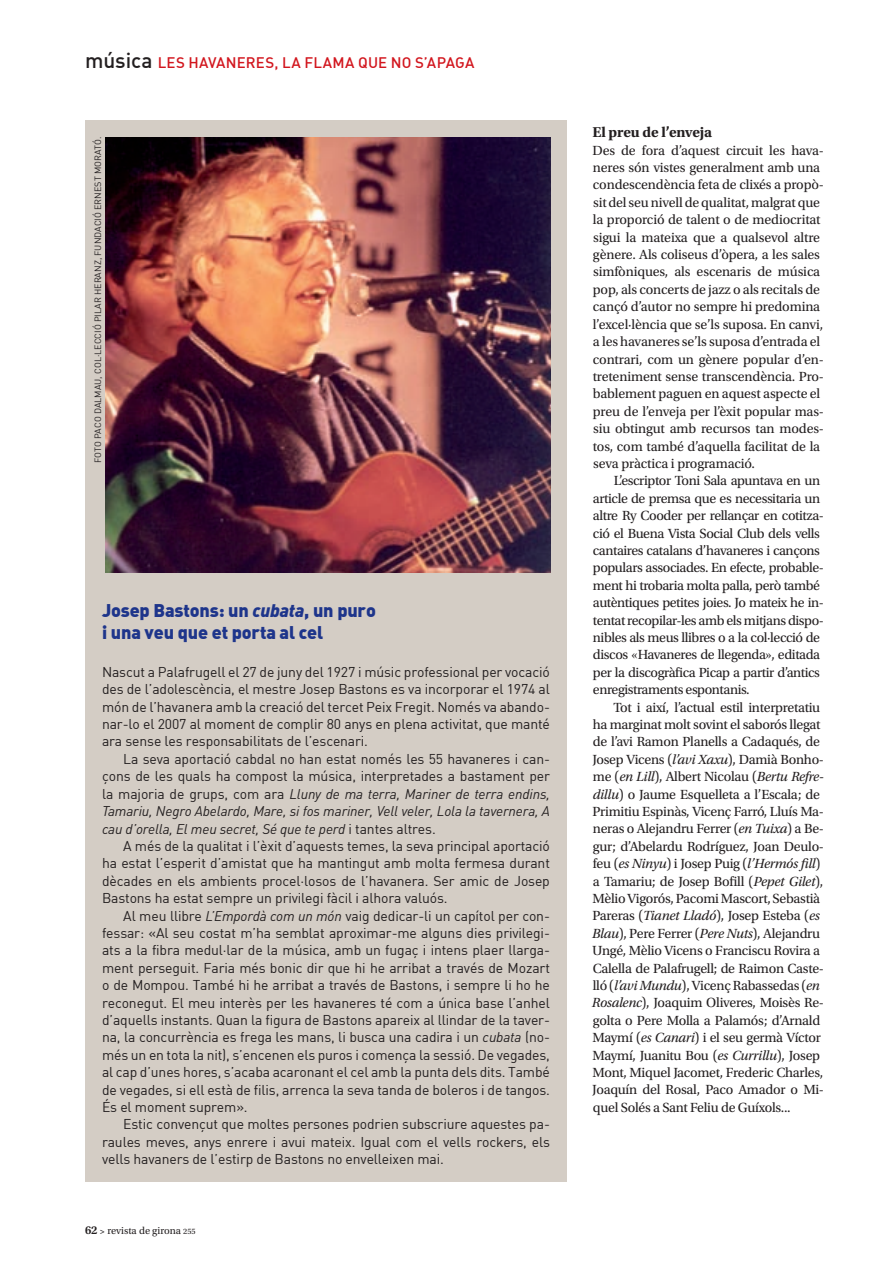
<style>
.page{position:relative;width:893px;height:1276px;background:#fff}
.page>*{position:absolute;margin:0;border:0;box-sizing:border-box;transform-origin:0 0}
.t1{font:18px "DIN Black Alternate";letter-spacing:-.01em;color:#1e358b}
.t2{font:15px "DIN Medium Alternate";letter-spacing:.01em;color:#d2161e}
.Seccions_intertitol{font:700 15px "Utopia Std";letter-spacing:-.01em;color:#231f20}
.t3{font:13.95px/17.4px "Utopia Std";letter-spacing:-.02em;color:#231f20}
.t4{font:13.95px/17.4px "DIN";letter-spacing:-.01em;color:#231f20;text-align:justify}
.t5{font:10.5px "Utopia Std";color:#231f20}
.Seccions_Fotograf{font:9px "DIN";color:#231f20}
.s1{font-size:21px;color:#231f20}
.s2{font-family:"DIN";font-weight:900;font-style:italic}
.s3{font-style:italic}
.s4{font-weight:600;font-size:12px}
.s5{font-weight:600;font-size:9px}
.s6{font-size:8.25px}
</style>
<div class="page">
<div style="left:85px;top:120px;width:482px;height:1061px;background:#d4cdc5"></div>
<img style="left:105px;top:137px;width:446px;height:435px">
<p class="t2" style="left:85px;top:53px;width:391px"><span class="s1">MÚSICA</span> LES HAVANERES, LA FLAMA QUE NO S’APAGA</p>
<p class="Seccions_Fotograf" style="left:92px;top:463px;width:328px;rotate:-90deg">Foto Paco Dalmau, col·lecció Pilar Heranz, Fundació Ernest M orató.</p>
<p class="t1" style="left:102px;top:598px;width:275px">Josep Bastons: un <span class="s2">cubata</span>, un puro</p>
<p class="t1" style="left:102px;top:620px;width:223px">i una veu que et porta al cel</p>
<p class="t4" style="left:102px;top:663px;width:449px">Nascut a Palafrugell el 27 de juny del 1927 i músic professional per vocació des de l’adolescència, el mestre Josep Bastons es va incorporar el 1974 al món de l’havanera amb la creació del tercet Peix Fregit. Només va abando&shy;nar-lo el 2007 al moment de complir 80 anys en plena activitat, que manté ara sense les responsabilitats de l’escenari.</p>
<p class="t4" style="left:102px;top:750px;width:449px;text-indent:21px">La seva aportació cabdal no han estat només les 55 havaneres i can&shy;çons de les quals ha compost la música, interpretades a bastament per la majoria de grups, com ara <span class="s3">Lluny de ma terra, Mariner de terra endins, Tamariu, Negro Abelardo, Mare, si fos mariner, Vell veler, Lola la tavernera, A cau d’orella, El meu secret, Sé que te perd</span> i tantes altres.</p>
<p class="t4" style="left:102px;top:837px;width:449px;text-indent:21px">A més de la qualitat i l’èxit d’aquests temes, la seva principal aportació ha estat l’esperit d’amistat que ha mantingut amb molta fermesa durant dècades en els ambients procel·losos de l’havanera. Ser amic de Josep Bastons ha estat sempre un privilegi fàcil i alhora valuós.</p>
<p class="t4" style="left:102px;top:906px;width:449px;text-indent:21px">Al meu llibre <span class="s3">L’Empordà com un món</span> vaig dedicar-li un capítol per con&shy;fessar: «Al seu costat m’ha semblat aproximar-me alguns dies privilegi&shy;ats a la fibra medul·lar de la música, amb un fugaç i intens plaer llarga&shy;ment perseguit. Faria més bonic dir que hi he arribat a través de Mozart o de Mompou. També hi he arribat a través de Bastons, i sempre li ho he reconegut. El meu interès per les havaneres té com a única base l’anhel d’aquells instants. Quan la figura de Bastons apareix al llindar de la taver&shy;na, la concurrència es frega les mans, li busca una cadira i un <span class="s3">cubata</span> (no&shy;més un en tota la nit), s’encenen els puros i comença la sessió. De vegades, al cap d’unes hores, s’acaba acaronant el cel amb la punta dels dits. També de vegades, si ell està de filis, arrenca la seva tanda de boleros i de tangos.<br>És el moment suprem».</p>
<p class="t4" style="left:102px;top:1115px;width:449px;text-indent:21px">Estic convençut que moltes persones podrien subscriure aquestes pa&shy;raules meves, anys enrere i avui mateix. I gual com el vells rockers, els vells havaners de l’estirp de Bastons no envelleixen mai.</p>
<p class="t5" style="left:85px;top:1224px;width:112px"><span class="s4">62</span> <span class="s5">&gt;</span> revista de girona <span class="s6">255</span></p>
<p class="Seccions_intertitol" style="left:593px;top:124px;width:121px">El preu de l’enveja</p>
<p class="t3" style="left:592px;top:142px;width:233px">Des de fora d’aquest circuit les hava&shy;neres són vistes generalment amb una condescendència feta de clixés a propò&shy;sit del seu nivell de qualitat, malgrat que la proporció de talent o de mediocritat sigui la mateixa que a qualsevol altre gènere. Als coliseus d’òpera, a les sales simfòniques, als escenaris de música pop, als concerts de jazz o als recitals de cançó d’autor no sempre hi predomina l’excel·lència que se’ls suposa. En canvi, a les havaneres se’ls suposa d’entrada el contrari, com un gènere popular d’en&shy;treteniment sense transcendència. Pro&shy;bablement paguen en aquest aspecte el preu de l’enveja per l’èxit popular mas&shy;siu obtingut amb recursos tan modes&shy;tos, com també d’aquella facilitat de la seva pràctica i programació.</p>
<p class="t3" style="left:593px;top:472px;width:233px;text-indent:21px">L’escriptor Toni Sala apuntava en un article de premsa que es necessitaria un altre Ry Cooder per rellançar en cotitza&shy;ció el Buena Vista Social Club dels vells cantaires catalans d’havaneres i cançons populars associades. En efecte, probable&shy;ment hi trobaria molta palla, però també autèntiques petites joies. Jo mateix he in&shy;tentat recopilar-les amb els mitjans dispo&shy;nibles als meus llibres o a la col·lecció de discos «Havaneres de llegenda», editada per la discogràfica Picap a partir d’antics enregistraments espontanis.</p>
<p class="t3" style="left:592px;top:698px;width:234px;text-indent:21px">Tot i així, l’actual estil interpretatiu ha marginat molt sovint el saborós llegat de l’avi Ramon Planells a Cadaqués, de Josep Vicens (<span class="s3">l’avi Xaxu</span>), Damià Bonho&shy;me (<span class="s3">en Lill</span>), Albert Nicolau (<span class="s3">Bertu Refre&shy;dillu</span>) o Jaume Esquelleta a l’Escala; de Primitiu Espinàs, Vicenç Farró, Lluís Ma&shy;neras o Alejandru Ferrer (<span class="s3">en Tuixa</span>) a Be&shy;gur; d’Abelardu Rodríguez, Joan Deulo&shy;feu (<span class="s3">es Ninyu</span>) i Josep Puig (<span class="s3">l’Hermós fill</span>) a Tamariu; de Josep Bofill (<span class="s3">Pepet Gilet</span>), Mèlio Vigorós, Pacomi Mascort, Sebastià Pareras (<span class="s3">Tianet Lladó</span>), Josep Esteba (<span class="s3">es Blau</span>), Pere Ferrer (<span class="s3">Pere Nuts</span>), Alejandru Ungé, Mèlio Vicens o Franciscu Rovira a Calella de Palafrugell; de Raimon Caste&shy;lló (<span class="s3">l’avi Mundu</span>), Vicenç Rabassedas (<span class="s3">en Rosalenc</span>), Joaquim Oliveres, Moisès Re&shy;golta o Pere Molla a Palamós; d’Arnald Maymí (<span class="s3">es Canari</span>) i el seu germà Víctor Maymí, Juanitu Bou (<span class="s3">es Currillu</span>), Josep Mont, Miquel Jacomet, Frederic Charles, Joaquín del Rosal, Paco Amador o Mi&shy;quel Solés a Sant Feliu de Guíxols...</p>
</div>
